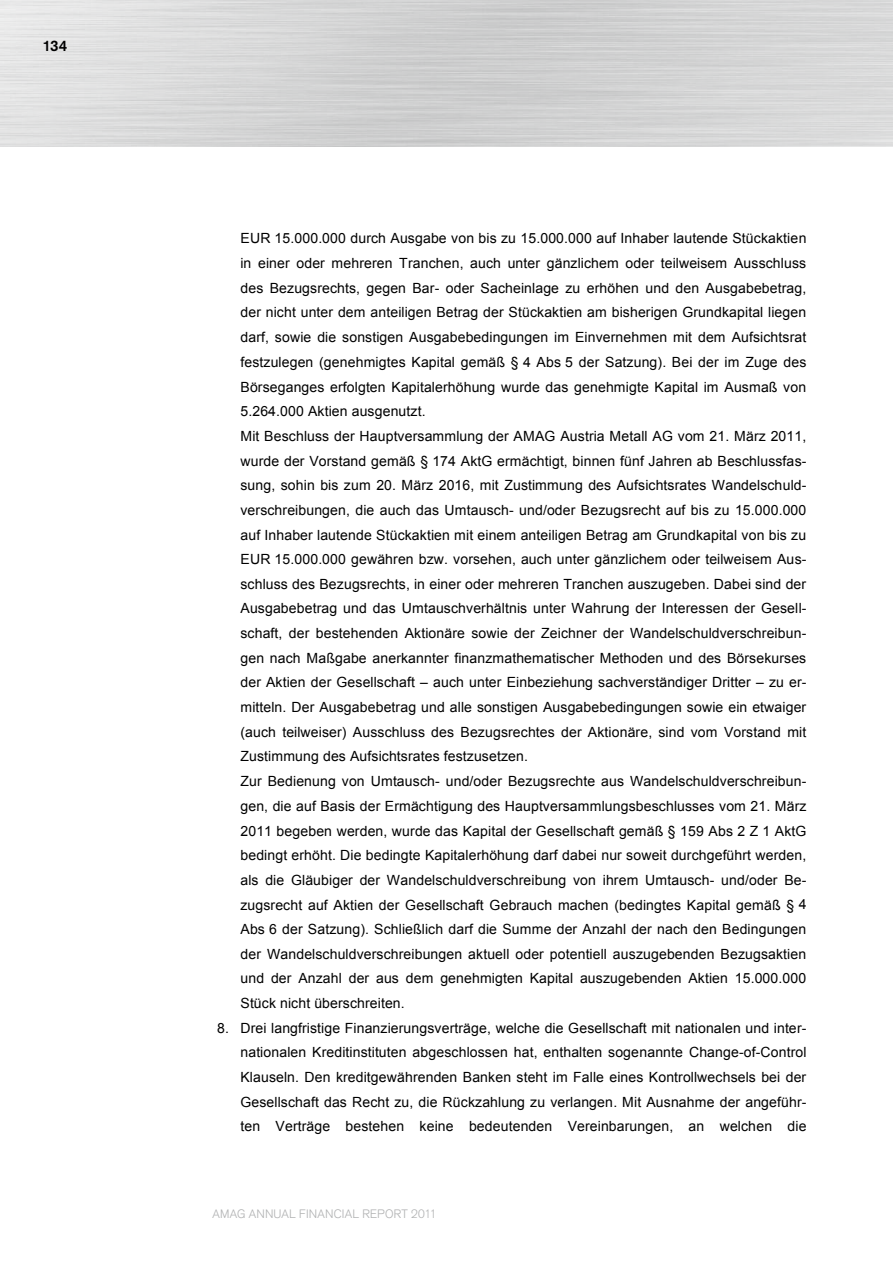
<style>
.page{position:relative;width:893px;height:1263px;background:#fff}
.page>*{position:absolute;margin:0;border:0;box-sizing:border-box;transform-origin:0 0}
.t1{font:700 15px "Akzidenz Grotesk";color:#000}
.t2{font:14.1px/24.6px "Arial";letter-spacing:.01em;color:#000}
.t3{font:300 12px "Akzidenz Grotesk";letter-spacing:.01em;color:#b1b2b3}
</style>
<div class="page">
<p class="t1" style="left:43px;top:37px;width:26px">134</p>
<p class="t2" style="left:240px;top:226px;width:568px">EUR 15.000.000 durch Ausgabe von bis zu 15.000.000 auf Inhaber lautende Stückaktien in einer oder mehreren Tranchen, auch unter gänzlichem oder teilweisem Ausschluss des Bezugsrechts, gegen Bar- oder Sacheinlage zu erhöhen und den Ausgabebetrag, der nicht unter dem anteiligen Betrag der Stückaktien am bisherigen Grundkapital liegen darf, sowie die sonstigen Ausgabebedingungen im Einvernehmen mit dem Aufsichtsrat festzulegen (genehmigtes Kapital gemäß § 4 Abs 5 der Satzung). Bei der im Zuge des Börseganges erfolgten Kapitalerhöhung wurde das genehmigte Kapital im Ausmaß von 5.264.000 Aktien ausgenutzt.<br>Mit Beschluss der Hauptversammlung der AMAG Austria Metall AG vom 21. März 2011, wurde der Vorstand gemäß § 174 AktG ermächtigt, binnen fünf Jahren ab Beschlussfas&shy;sung, sohin bis zum 20. März 2016, mit Zustimmung des Aufsichtsrates Wandelschuld&shy;verschreibungen, die auch das Umtausch- und/oder Bezugsrecht auf bis zu 15.000.000 auf Inhaber lautende Stückaktien mit einem anteiligen Betrag am Grundkapital von bis zu EUR 15.000.000 gewähren bzw. vorsehen, auch unter gänzlichem oder teilweisem Aus&shy;schluss des Bezugsrechts, in einer oder mehreren Tranchen auszugeben. Dabei sind der Ausgabebetrag und das Umtauschverhältnis unter Wahrung der Interessen der Gesell&shy;schaft, der bestehenden Aktionäre sowie der Zeichner der Wandelschuldverschreibun&shy;gen nach Maßgabe anerkannter finanzmathematischer Methoden und des Börsekurses der Aktien der Gesellschaft – auch unter Einbeziehung sachverständiger Dritter – zu er&shy;mitteln. Der Ausgabebetrag und alle sonstigen Ausgabebedingungen sowie ein etwaiger (auch teilweiser) Ausschluss des Bezugsrechtes der Aktionäre, sind vom Vorstand mit Zustimmung des Aufsichtsrates festzusetzen.<br>Zur Bedienung von Umtausch- und/oder Bezugsrechte aus Wandelschuldverschreibun&shy;gen, die auf Basis der Ermächtigung des Hauptversammlungsbeschlusses vom 21. März 2011 begeben werden, wurde das Kapital der Gesellschaft gemäß § 159 Abs 2 Z 1 AktG bedingt erhöht. Die bedingte Kapitalerhöhung darf dabei nur soweit durchgeführt werden, als die Gläubiger der Wandelschuldverschreibung von ihrem Umtausch- und/oder Be&shy;zugsrecht auf Aktien der Gesellschaft Gebrauch machen (bedingtes Kapital gemäß § 4<br>Abs 6 der Satzung). Schließlich darf die Summe der Anzahl der nach den Bedingungen der Wandelschuldverschreibungen aktuell oder potentiell auszugebenden Bezugsaktien und der Anzahl der aus dem genehmigten Kapital auszugebenden Aktien 15.000.000<br>Stück nicht überschreiten.</p>
<p class="t2" style="left:240px;top:1016px;width:568px;text-align:justify;text-indent:-23px">8. Drei langfristige Finanzierungsverträge, welche die Gesellschaft mit nationalen und inter&shy;nationalen Kreditinstituten abgeschlossen hat, enthalten sogenannte Change-of-Control Klauseln. Den kreditgewährenden Banken steht im Falle eines Kontrollwechsels bei der Gesellschaft das Recht zu, die Rückzahlung zu verlangen. Mit Ausnahme der angeführ&shy;ten Verträge bestehen keine bedeutenden Vereinbarungen, an welchen die</p>
<p class="t3" style="left:213px;top:1207px;width:45px">AMAG ANNUAL</p>
<p class="t3" style="left:299px;top:1207px;width:8px">FINANCIAL</p>
<p class="t3" style="left:362px;top:1207px;width:9px">REPORT</p>
<p class="t3" style="left:411px;top:1207px;width:27px">2011</p>
</div>
